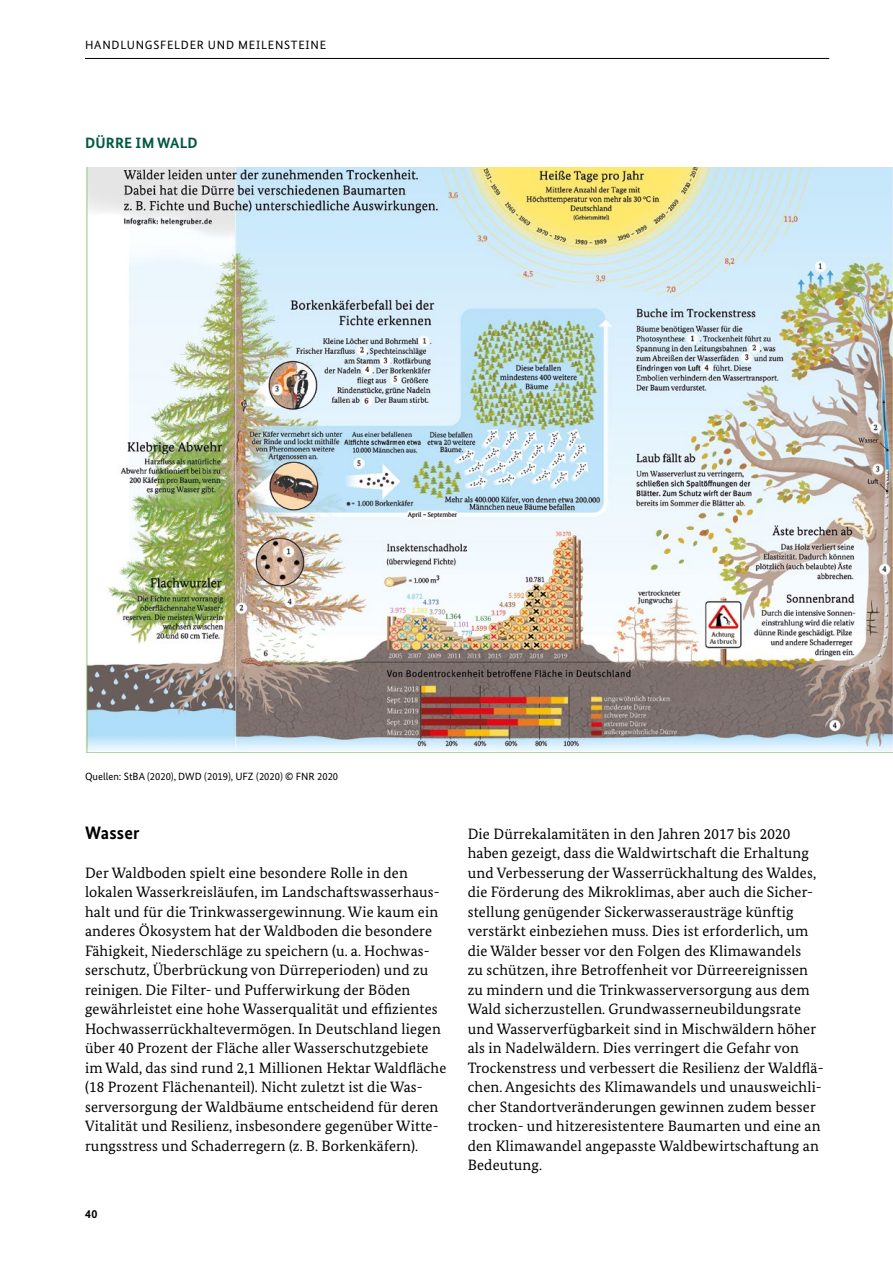
<style>
.page{position:relative;width:893px;height:1263px;background:#fff}
.page>*{position:absolute;margin:0;border:0;box-sizing:border-box;transform-origin:0 0}
.t1{font:700 18px "Bundes Sans";letter-spacing:.01em;color:#000}
.t2{font:15px/19.5px "Bundes Serif";letter-spacing:.01em;color:#000}
.t3{font:700 15px "Bundes Sans";letter-spacing:.01em;color:#005941}
.t4{font:12px "Bundes Sans";letter-spacing:.06em;color:#000}
.t5{font:700 12px "Bundes Sans";color:#000}
.t6{font:10.5px "Bundes Sans";color:#000}
</style>
<div class="page">
<hr style="left:85px;top:58px;width:744px;height:1px;background:#000">
<img style="left:85px;top:167px;width:808px;height:586px">
<p class="t4" style="left:85px;top:37px;width:243px">HANDLUNGSFELDER UND MEILENSTEINE</p>
<h4 class="t3" style="left:85px;top:134px;width:114px">DÜRRE IM WALD</h4>
<p class="t6" style="left:85px;top:770px;width:255px">Quellen: StBA (2020), DWD (2019), UFZ (2020) © FNR 2020</p>
<h4 class="t1" style="left:85px;top:821px;width:56px">Wasser</h4>
<p class="t2" style="left:85px;top:862px;width:363px">Der Waldboden spielt eine besondere Rolle in den lokalen Wasserkreisläufen, im Landschaftswasserhaus&shy;halt und für die Trinkwassergewinnung. Wie kaum ein anderes Ökosystem hat der Waldboden die besondere Fähigkeit, Niederschläge zu speichern (u. a. Hochwas&shy;serschutz, Überbrückung von Dürreperioden) und zu reinigen. Die Filter- und Pufferwirkung der Böden gewährleistet eine hohe Wasserqualität und effizientes Hochwasserrückhaltevermögen. In Deutschland liegen über 40 Prozent der Fläche aller Wasserschutzgebiete im Wald, das sind rund 2,1 Millionen Hektar Waldfläche (18 Prozent Flächenanteil). Nicht zuletzt ist die Was&shy;serversorgung der Waldbäume entscheidend für deren Vitalität und Resilienz, insbesondere gegenüber Witte&shy;rungsstress und Schaderregern (z. B. Borkenkäfern).</p>
<p class="t5" style="left:85px;top:1207px;width:14px">40</p>
<p class="t2" style="left:468px;top:823px;width:357px">Die Dürrekalamitäten in den Jahren 2017 bis 2020 haben gezeigt, dass die Waldwirtschaft die Erhaltung und Verbesserung der Wasserrückhaltung des Waldes, die Förderung des Mikroklimas, aber auch die Sicher&shy;stellung genügender Sickerwasserausträge künftig verstärkt einbeziehen muss. Dies ist erforderlich, um die Wälder besser vor den Folgen des Klimawandels<br>zu schützen, ihre Betroffenheit vor Dürreereignissen zu mindern und die Trinkwasserversorgung aus dem Wald sicherzustellen. Grundwasserneubildungsrate und Wasserverfügbarkeit sind in Mischwäldern höher als in Nadelwäldern. Dies verringert die Gefahr von Trockenstress und verbessert die Resilienz der Waldflä&shy;chen. Angesichts des Klimawandels und unausweichli&shy;cher Standortveränderungen gewinnen zudem besser trocken- und hitzeresistentere Baumarten und eine an den Klimawandel angepasste Waldbewirtschaftung an Bedeutung.</p>
</div>
